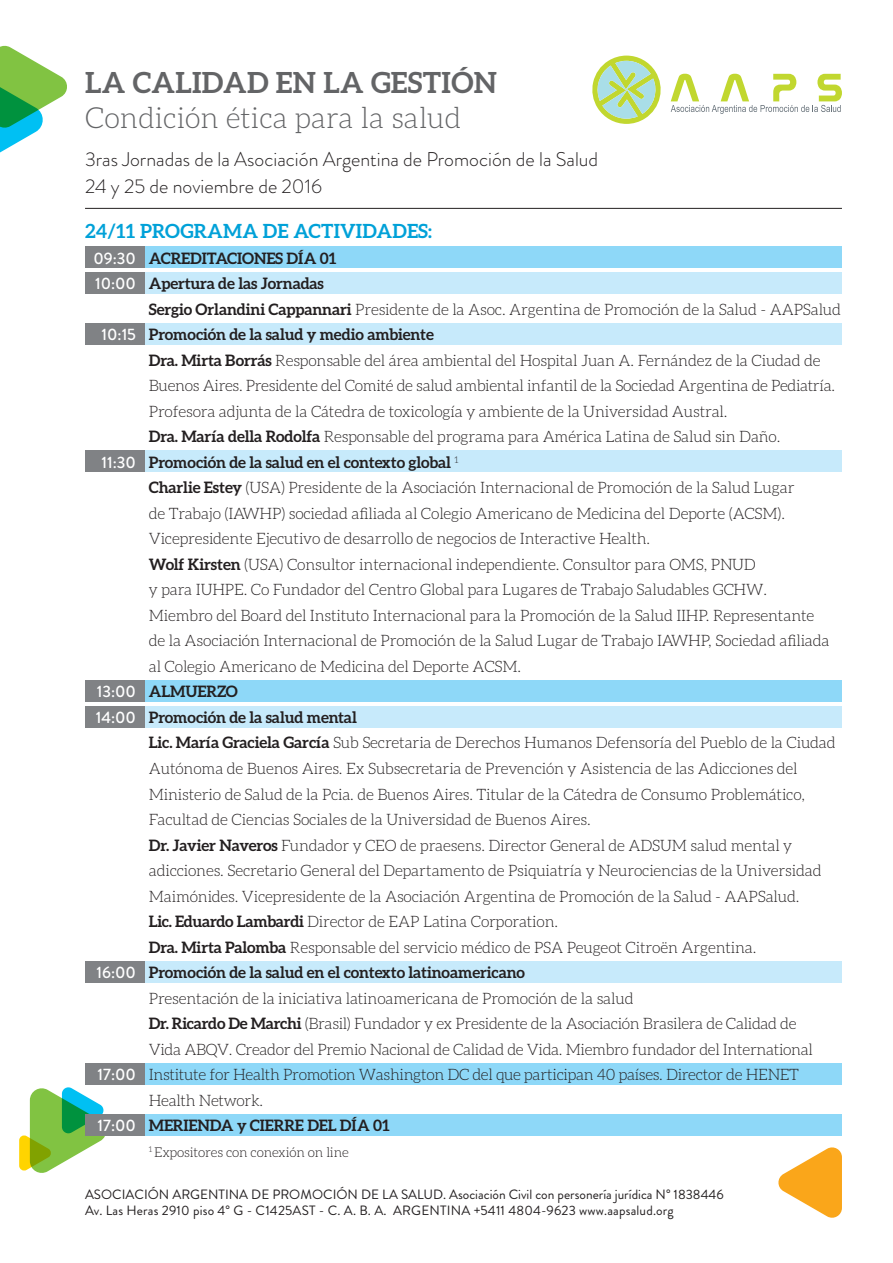
<style>
.page{position:relative;width:893px;height:1263px;background:#fff}
.page>*{position:absolute;margin:0;border:0;box-sizing:border-box;transform-origin:0 0}
.t1{font:300 29.1px "Aleo";letter-spacing:.005em;color:#636466}
.t2{font:700 29.1px "Aleo";letter-spacing:.01em;color:#636466}
.t3{font:300 19.8px/26.4px "Brandon Grotesque";color:#231f20}
.t4{font:700 19.5px "Aleo";letter-spacing:.005em;color:#00a1d8}
.t5{font:500 16.5px/25.5px "Brandon Grotesque";color:#fff}
.t6{font:300 15.75px/25.5px "Aleo";letter-spacing:-.01em;color:#231f20}
.t7{font:700 15.75px "Aleo";letter-spacing:-.01em;color:#231f20}
.t8{font:13.5px/16.2px "Brandon Grotesque";color:#231f20}
.t9{font:300 13.5px "Aleo";letter-spacing:-.01em;color:#231f20}
.s1{font-weight:700}
</style>
<div class="page">
<svg style="left:671px;top:74px;width:171px;height:40px"></svg>
<svg style="left:592px;top:56px;width:69px;height:68px"></svg>
<svg style="left:19px;top:1087px;width:87px;height:86px"></svg>
<svg style="left:778px;top:1147px;width:64px;height:71px"></svg>
<svg style="left:0;top:46px;width:67px;height:107px"></svg>
<hr style="left:85px;top:208px;width:757px;height:1px;background:#231f20">
<div style="left:85px;top:247px;width:757px;height:21px;background:#8ed8f8"></div>
<div style="left:85px;top:272px;width:757px;height:21px;background:#c7eafb"></div>
<div style="left:85px;top:680px;width:757px;height:22px;background:#8ed8f8"></div>
<div style="left:85px;top:706px;width:757px;height:21px;background:#c7eafb"></div>
<div style="left:85px;top:961px;width:757px;height:21px;background:#c7eafb"></div>
<div style="left:85px;top:323px;width:757px;height:21px;background:#c7eafb"></div>
<div style="left:85px;top:247px;width:60px;height:21px;background:#808285"></div>
<div style="left:85px;top:272px;width:60px;height:21px;background:#808285"></div>
<div style="left:85px;top:323px;width:60px;height:21px;background:#808285"></div>
<div style="left:85px;top:680px;width:60px;height:22px;background:#808285"></div>
<div style="left:85px;top:706px;width:60px;height:21px;background:#808285"></div>
<div style="left:85px;top:451px;width:757px;height:21px;background:#c7eafb"></div>
<div style="left:85px;top:451px;width:60px;height:21px;background:#808285"></div>
<div style="left:85px;top:961px;width:60px;height:21px;background:#808285"></div>
<div style="left:85px;top:1063px;width:757px;height:21px;background:#8ed8f8"></div>
<div style="left:85px;top:1063px;width:60px;height:21px;background:#808285"></div>
<div style="left:85px;top:1114px;width:757px;height:21px;background:#8ed8f8"></div>
<div style="left:85px;top:1114px;width:60px;height:21px;background:#808285"></div>
<h1 class="t2" style="left:85px;top:65px;width:413px">LA CALIDAD EN LA GESTIÓN</h1>
<h1 class="t1" style="left:85px;top:102px;width:378px">Condición ética para la salud</h1>
<p class="t3" style="left:85px;top:146px;width:515px">3ras Jornadas de la Asociación Argentina de Promoción de la Salud<br>24 y 25 de noviembre de 2016</p>
<p class="t4" style="left:85px;top:220px;width:348px">24/11 PROGRAMA DE ACTIVIDADES:</p>
<p class="t5" style="left:94px;top:245px;width:44px">09:30<br>10:00</p>
<p class="t5" style="left:102px;top:322px;width:36px">10:15</p>
<p class="t6" style="left:149px;top:245px;width:694px"><span class="s1">ACREDITACIONES DÍA 01<br>Apertura de las Jornadas<br>Sergio Orlandini Cappannari</span> Presidente de la Asoc. Argentina de Promoción de la Salud - AAPSalud <span class="s1">Promoción de la salud y medio ambiente<br>Dra. Mirta Borrás</span> Responsable del área ambiental del Hospital Juan A. Fernández de la Ciudad de Buenos Aires. Presidente del Comité de salud ambiental infantil de la Sociedad Argentina de Pediatría.<br>Profesora adjunta de la Cátedra de toxicología y ambiente de la Universidad Austral.<br><span class="s1">Dra. María della Rodolfa</span> Responsable del programa para América Latina de Salud sin Daño.<br><span class="s1">Promoción de la salud en el contexto global</span> <sup>1<br></sup><span class="s1">Charlie Estey</span> (USA) Presidente de la Asociación Internacional de Promoción de la Salud Lugar<br>de Trabajo (IAWHP) sociedad afiliada al Colegio Americano de Medicina del Deporte (ACSM).<br>Vicepresidente Ejecutivo de desarrollo de negocios de Interactive Health.<br><span class="s1">Wolf Kirsten</span> (USA) Consultor internacional independiente. Consultor para OMS, PNUD<br>y para IUHPE. Co Fundador del Centro Global para Lugares de Trabajo Saludables GCHW.<br>Miembro del Board del Instituto Internacional para la Promoción de la Salud IIHP. Representante<br>de la Asociación Internacional de Promoción de la Salud Lugar de Trabajo IAWHP, Sociedad afiliada al Colegio Americano de Medicina del Deporte ACSM.</p>
<p class="t6" style="left:149px;top:679px;width:688px"><span class="s1">ALMUERZO<br>Promoción de la salud mental<br>Lic. María Graciela García</span> Sub Secretaria de Derechos Humanos Defensoría del Pueblo de la Ciudad Autónoma de Buenos Aires. Ex Subsecretaria de Prevención y Asistencia de las Adicciones del Ministerio de Salud de la Pcia. de Buenos Aires. Titular de la Cátedra de Consumo Problemático, Facultad de Ciencias Sociales de la Universidad de Buenos Aires.<br><span class="s1">Dr. Javier Naveros</span> Fundador y CEO de praesens. Director General de ADSUM salud mental y adicciones. Secretario General del Departamento de Psiquiatría y Neurociencias de la Universidad Maimónides. Vicepresidente de la Asociación Argentina de Promoción de la Salud - AAPSalud.<br><span class="s1">Lic. Eduardo Lambardi</span> Director de EAP Latina Corporation.<br><span class="s1">Dra. Mirta Palomba</span> Responsable del servicio médico de PSA Peugeot Citroën Argentina.<br><span class="s1">Promoción de la salud en el contexto latinoamericano</span></p>
<p class="t6" style="left:149px;top:985px;width:666px">Presentación de la iniciativa latinoamericana de Promoción de la salud<br><span class="s1">Dr. Ricardo De Marchi</span> (Brasil) Fundador y ex Presidente de la Asociación Brasilera de Calidad de Vida ABQV. Creador del Premio Nacional de Calidad de Vida. Miembro fundador del International Institute for Health Promotion Washington DC del que participan 40 países. Director de HENET Health Network.</p>
<p class="t7" style="left:149px;top:1116px;width:242px">MERIENDA y CIERRE DEL DÍA 01</p>
<p class="t9" style="left:149px;top:1144px;width:201px"><sup>1</sup> Expositores con conexión on line</p>
<p class="t5" style="left:102px;top:450px;width:36px">11:30</p>
<p class="t5" style="left:96px;top:679px;width:42px">13:00<br>14:00</p>
<p class="t5" style="left:97px;top:960px;width:41px">16:00</p>
<p class="t5" style="left:98px;top:1062px;width:40px">17:00</p>
<p class="t5" style="left:98px;top:1113px;width:40px">17:00</p>
<p class="t8" style="left:85px;top:1187px;width:640px">ASOCIACIÓN ARGENTINA DE PROMOCIÓN DE LA SALUD. Asociación Civil con personería jurídica N° 1838446<br>Av. Las Heras 2910 piso 4° G - C1425AST - C. A. B. A. ARGENTINA +5411 4804-9623 www.aapsalud.org</p>
</div>
